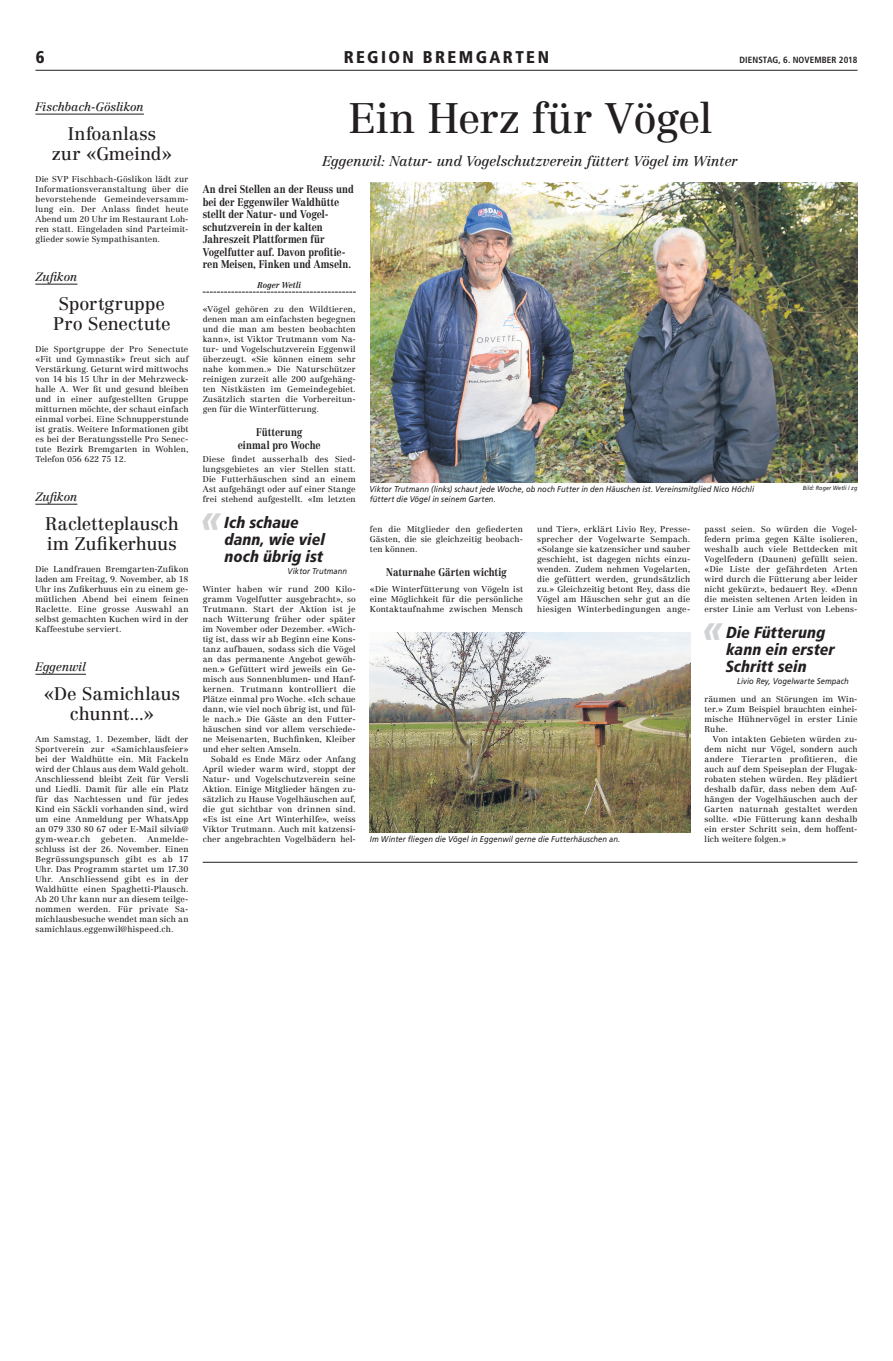
<style>
.page{position:relative;width:893px;height:1361px;background:#fff}
.page>*{position:absolute;margin:0;border:0;box-sizing:border-box;transform-origin:0 0}
.t1{font:42px "Centennial LT Std";letter-spacing:-.015em;color:#231f20}
.t2{font:italic 900 condensed 40px "Frutiger LT Com";color:#d1d2d4}
.t3{font:18px/20px "Centennial LT Std";letter-spacing:-.005em;color:#231f20;text-align:center}
.t4{font:900 condensed 17px "Frutiger LT Com";letter-spacing:.14em;color:#231f20}
.t5{font:italic 900 condensed 16px/17px "Frutiger LT Com";letter-spacing:.005em;color:#231f20}
.t6{font:italic 14px "Centennial LT Std";letter-spacing:-.01em;color:#231f20}
.t7{font:italic 12px "Centennial LT Std";letter-spacing:-.01em;color:#231f20}
.t8{font:700 11px/12.5px "Centennial LT Std";letter-spacing:-.005em;color:#231f20;scale:.85 1}
.t9{font:700 condensed 9px "Frutiger LT Com";letter-spacing:.01em;color:#231f20}
.t10{font:8.4px/10px "Centennial LT Std";letter-spacing:.015em;color:#231f20;text-align:justify}
.t11{font:italic 8.4px/10px "Frutiger LT Com";letter-spacing:.01em;color:#231f20;scale:.9 1}
.t12{font:italic 700 8.4px "Centennial LT Std";letter-spacing:.005em;color:#231f20;scale:.9 1}
.t13{font:italic 6px "Frutiger LT Com";letter-spacing:.02em;color:#231f20;scale:.9 1}
</style>
<div class="page">
<hr style="left:35px;top:70px;width:822px;height:1px;background:#231f20">
<hr style="left:35px;top:114px;width:109px;height:1px;background:#231f20">
<hr style="left:35px;top:284px;width:42px;height:1px;background:#231f20">
<hr style="left:35px;top:504px;width:42px;height:1px;background:#231f20">
<svg style="left:203px;top:292px;width:153px;height:1px"></svg>
<img style="left:371px;top:182px;width:486px;height:300px">
<hr style="left:35px;top:674px;width:51px;height:1px;background:#231f20">
<img style="left:370px;top:632px;width:320px;height:200px">
<hr style="left:203px;top:862px;width:654px;height:1px;background:#231f20">
<h3 class="t4" style="left:36px;top:47px;width:10px">6</h3>
<h3 class="t4" style="left:344px;top:47px;width:207px">REGION BREMGARTEN</h3>
<p class="t9" style="left:739px;top:54px;width:119px">DIENSTAG, 6. NOVEMBER 2018</p>
<h3 class="t7" style="left:35px;top:100px;width:110px">Fischbach-Göslikon</h3>
<h3 class="t3" style="left:52px;top:123px;width:122px">Infoanlass zur «Gmeind»</h3>
<p class="t10" style="left:35px;top:174px;width:155px">Die SVP Fischbach-Göslikon lädt zur Informationsveranstaltung über die bevorstehende Gemeindeversamm&shy;lung ein. Der Anlass findet heute Abend um 20 Uhr im Restaurant Loh&shy;ren statt. Eingeladen sind Parteimit&shy;glieder sowie Sympathisanten.</p>
<h3 class="t7" style="left:35px;top:270px;width:43px">Zufikon</h3>
<h3 class="t3" style="left:53px;top:293px;width:119px">Sportgruppe<br>Pro Senectute</h3>
<p class="t10" style="left:35px;top:344px;width:155px">Die Sportgruppe der Pro Senectute «Fit und Gymnastik» freut sich auf Verstärkung. Geturnt wird mittwochs von 14 bis 15 Uhr in der Mehrzweck&shy;halle A. Wer fit und gesund bleiben und in einer aufgestellten Gruppe mitturnen möchte, der schaut einfach einmal vorbei. Eine Schnupperstunde ist gratis. Weitere Informationen gibt es bei der Beratungsstelle Pro Senec&shy;tute Bezirk Bremgarten in Wohlen, Telefon 056 622 75 12.</p>
<h3 class="t7" style="left:35px;top:490px;width:43px">Zufikon</h3>
<h3 class="t3" style="left:45px;top:513px;width:135px;text-align:left">Racletteplausch im Zufikerhuus</h3>
<p class="t10" style="left:35px;top:564px;width:155px">Die Landfrauen Bremgarten-Zufikon laden am Freitag, 9. November, ab 18<br>Uhr ins Zufikerhuus ein zu einem ge&shy;mütlichen Abend bei einem feinen Raclette. Eine grosse Auswahl an selbst gemachten Kuchen wird in der Kaffeestube serviert.</p>
<h1 class="t1" style="left:348px;top:94px;width:365px">Ein Herz für Vögel</h1>
<h3 class="t6" style="left:322px;top:152px;width:417px">Eggenwil: Natur- und Vogelschutzverein füttert Vögel im Winter</h3>
<h3 class="t8" style="left:203px;top:183px;width:179px">An drei Stellen an der Reuss und bei der Eggenwiler Waldhütte stellt der Natur- und Vogel&shy;schutzverein in der kalten<br>Jahreszeit Plattformen für<br>Vogelfutter auf. Davon profitie&shy;ren Meisen, Finken und Amseln.</h3>
<p class="t12" style="left:257px;top:279px;width:50px">Roger Wetli</p>
<p class="t10" style="left:203px;top:304px;width:155px">«Vögel gehören zu den Wildtieren, denen man am einfachsten begegnen und die man am besten beobachten kann», ist Viktor Trutmann vom Na&shy;tur- und Vogelschutzverein Eggenwil überzeugt. «Sie können einem sehr nahe kommen.» Die Naturschützer reinigen zurzeit alle 200 aufgehäng&shy;ten Nistkästen im Gemeindegebiet.<br>Zusätzlich starten die Vorbereitun&shy;gen für die Winterfütterung.</p>
<h3 class="t8" style="left:238px;top:426px;width:99px;text-align:center">Fütterung<br>einmal pro Woche</h3>
<p class="t10" style="left:203px;top:454px;width:155px">Diese findet ausserhalb des Sied&shy;lungsgebietes an vier Stellen statt.<br>Die Futterhäuschen sind an einem Ast aufgehängt oder auf einer Stange frei stehend aufgestellt. «Im letzten</p>
<p class="t11" style="left:369px;top:484px;width:429px">Viktor Trutmann (links) schaut jede Woche, ob noch Futter in den Häuschen ist. Vereinsmitglied Nico Höchli füttert die Vögel in seinem Garten.</p>
<p class="t13" style="left:803px;top:484px;width:62px">Bild: Roger Wetli / zg</p>
<h2 class="t2" style="left:202px;top:494px;width:22px">«</h2>
<h3 class="t5" style="left:225px;top:514px;width:102px">Ich schaue dann, wie viel noch übrig ist</h3>
<p class="t11" style="left:287px;top:566px;width:68px">Viktor Trutmann</p>
<p class="t10" style="left:370px;top:524px;width:155px">fen die Mitglieder den gefiederten Gästen, die sie gleichzeitig beobach&shy;ten können.</p>
<h3 class="t8" style="left:386px;top:566px;width:143px">Naturnahe Gärten wichtig</h3>
<p class="t10" style="left:370px;top:584px;width:155px">«Die Winterfütterung von Vögeln ist eine Möglichkeit für die persönliche Kontaktaufnahme zwischen Mensch</p>
<p class="t10" style="left:537px;top:524px;width:155px">und Tier», erklärt Livio Rey, Presse&shy;sprecher der Vogelwarte Sempach. «Solange sie katzensicher und sauber geschieht, ist dagegen nichts einzu&shy;wenden. Zudem nehmen Vogelarten, die gefüttert werden, grundsätzlich zu.» Gleichzeitig betont Rey, dass die Vögel am Häuschen sehr gut an die hiesigen Winterbedingungen ange-</p>
<p class="t10" style="left:704px;top:524px;width:155px;text-align:left">passt seien. So würden die Vogel&shy;federn prima gegen Kälte isolieren, weshalb auch viele Bettdecken mit Vogelfedern (Daunen) gefüllt seien. «Die Liste der gefährdeten Arten wird durch die Fütterung aber leider nicht gekürzt», bedauert Rey. «Denn die meisten seltenen Arten leiden in erster Linie am Verlust von Lebens-</p>
<p class="t10" style="left:203px;top:584px;width:155px">Winter haben wir rund 200 Kilo&shy;gramm Vogelfutter ausgebracht», so Trutmann. Start der Aktion ist je nach Witterung früher oder später im November oder Dezember. «Wich&shy;tig ist, dass wir ab Beginn eine Kons&shy;tanz aufbauen, sodass sich die Vögel an das permanente Angebot gewöh&shy;nen.» Gefüttert wird jeweils ein Ge&shy;misch aus Sonnenblumen- und Hanf&shy;kernen. Trutmann kontrolliert die Plätze einmal pro Woche. «Ich schaue dann, wie viel noch übrig ist, und fül&shy;le nach.» Die Gäste an den Futter&shy;häuschen sind vor allem verschiede&shy;ne Meisenarten, Buchfinken, Kleiber und eher selten Amseln.</p>
<p class="t10" style="left:203px;top:754px;width:155px;text-indent:9px">Sobald es Ende März oder Anfang April wieder warm wird, stoppt der Natur- und Vogelschutzverein seine Aktion. Einige Mitglieder hängen zu&shy;sätzlich zu Hause Vogelhäuschen auf, die gut sichtbar von drinnen sind. «Es ist eine Art Winterhilfe», weiss Viktor Trutmann. Auch mit katzensi&shy;cher angebrachten Vogelbädern hel-</p>
<h2 class="t2" style="left:704px;top:604px;width:22px">«</h2>
<h3 class="t5" style="left:726px;top:624px;width:111px">Die Fütterung kann ein erster<br>Schritt sein</h3>
<p class="t11" style="left:737px;top:676px;width:126px">Livio Rey, Vogelwarte Sempach</p>
<h3 class="t7" style="left:35px;top:660px;width:52px">Eggenwil</h3>
<h3 class="t3" style="left:44px;top:683px;width:138px">«De Samichlaus chunnt...»</h3>
<p class="t10" style="left:35px;top:734px;width:155px">Am Samstag, 1. Dezember, lädt der Sportverein zur «Samichlausfeier» bei der Waldhütte ein. Mit Fackeln wird der Chlaus aus dem Wald geholt.<br>Anschliessend bleibt Zeit für Versli und Liedli. Damit für alle ein Platz für das Nachtessen und für jedes Kind ein Säckli vorhanden sind, wird um eine Anmeldung per WhatsApp an 079 330 80 67 oder E-Mail silvia@ gym-wear.ch</p>
<p class="t10" style="left:704px;top:694px;width:155px">räumen und an Störungen im Win&shy;ter.» Zum Beispiel brauchten einhei&shy;mische Hühnervögel in erster Linie Ruhe.</p>
<p class="t10" style="left:704px;top:734px;width:155px;text-indent:9px">Von intakten Gebieten würden zu&shy;dem nicht nur Vögel, sondern auch andere Tierarten profitieren, die auch auf dem Speiseplan der Flugak&shy;robaten stehen würden. Rey plädiert deshalb dafür, dass neben dem Auf&shy;hängen der Vogelhäuschen auch der Garten naturnah gestaltet werden sollte. «Die Fütterung kann deshalb ein erster Schritt sein, dem hoffent&shy;lich weitere folgen.»</p>
<p class="t10" style="left:35px;top:834px;width:155px;text-indent:112px">Anmelde&shy;schluss ist der 26. November. Einen Begrüssungspunsch gibt es ab 17<br>Uhr. Das Programm startet um 17.30<br>Uhr. Anschliessend gibt es in der Waldhütte einen Spaghetti-Plausch.<br>Ab 20 Uhr kann nur an diesem teilge&shy;nommen werden. Für private Sa&shy;michlausbesuche wendet man sich an samichlaus.eggenwil@hispeed.ch.</p>
<p class="t11" style="left:370px;top:834px;width:280px">Im Winter fliegen die Vögel in Eggenwil gerne die Futterhäuschen an.</p>
<p class="t10" style="left:101px;top:834px;width:37px">gebeten.</p>
</div>
